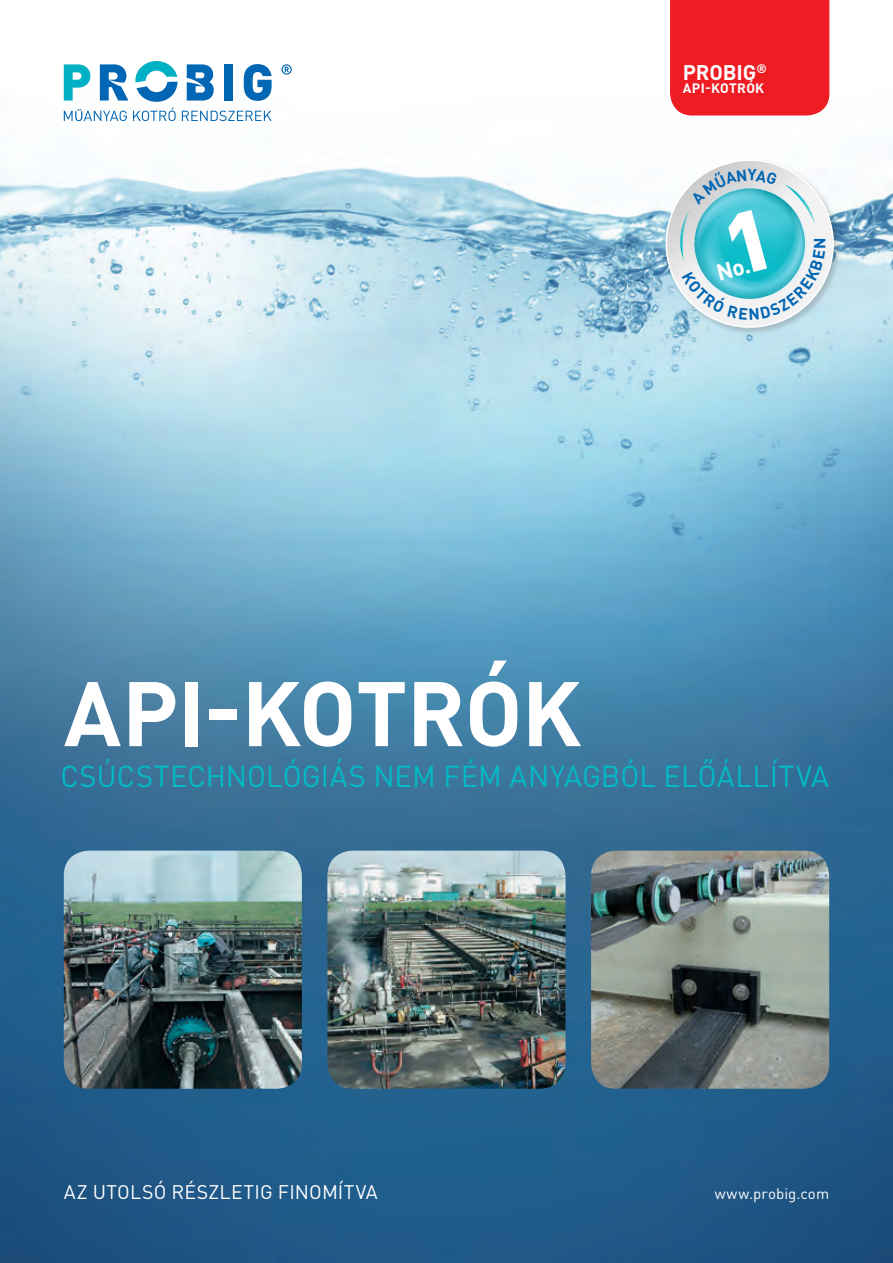
<style>
.page{position:relative;width:893px;height:1263px;background:#fff}
.page>*{position:absolute;margin:0;border:0;box-sizing:border-box;transform-origin:0 0}
.t1{font:700 90px "DIN Pro";letter-spacing:-.01em;color:#fff}
.t2{font:30px "DIN Pro";letter-spacing:.005em;color:#03bac6}
.t3{font:700 21px "DIN";letter-spacing:-.005em;color:#fff}
.t4{font:19.5px "DIN Pro";letter-spacing:.015em;color:#fff}
.t5{font:700 16.05px "DIN Pro";color:#0166b3}
.t6{font:15px "DIN";letter-spacing:.005em;color:#fff}
.t7{font:700 13.5px "DIN Pro";letter-spacing:.025em;color:#fff}
</style>
<div class="page">
<img style="left:0;top:0;width:893px;height:1263px">
<div style="left:670px;top:0;width:159px;height:116px;background:#ee1d23"></div>
<img style="left:327px;top:850px;width:239px;height:239px">
<img style="left:591px;top:850px;width:238px;height:239px">
<img style="left:64px;top:850px;width:238px;height:239px">
<svg style="left:281px;top:64px;width:11px;height:11px"></svg>
<svg style="left:64px;top:61px;width:208px;height:60px"></svg>
<svg style="left:656px;top:150px;width:187px;height:187px"></svg>
<p class="t3" style="left:683px;top:58px;width:86px">PROBIG<sup>®</sup></p>
<p class="t7" style="left:683px;top:79px;width:83px">API-KOTRÓK</p>
<p class="t5" style="left:809px;top:249px;width:13px;rotate:-90deg">N</p>
<h1 class="t1" style="left:64px;top:652px;width:519px">API-KOTRÓK</h1>
<p class="t2" style="left:61px;top:756px;width:770px">CSÚCSTECHNOLÓGIÁS NEM FÉM ANYAGBÓL ELŐÁLLÍTVA</p>
<p class="t4" style="left:64px;top:1179px;width:315px">AZ UTOLSÓ RÉSZLETIG FINOMÍTVA</p>
<p class="t6" style="left:715px;top:1184px;width:116px">www.probig.com</p>
</div>
